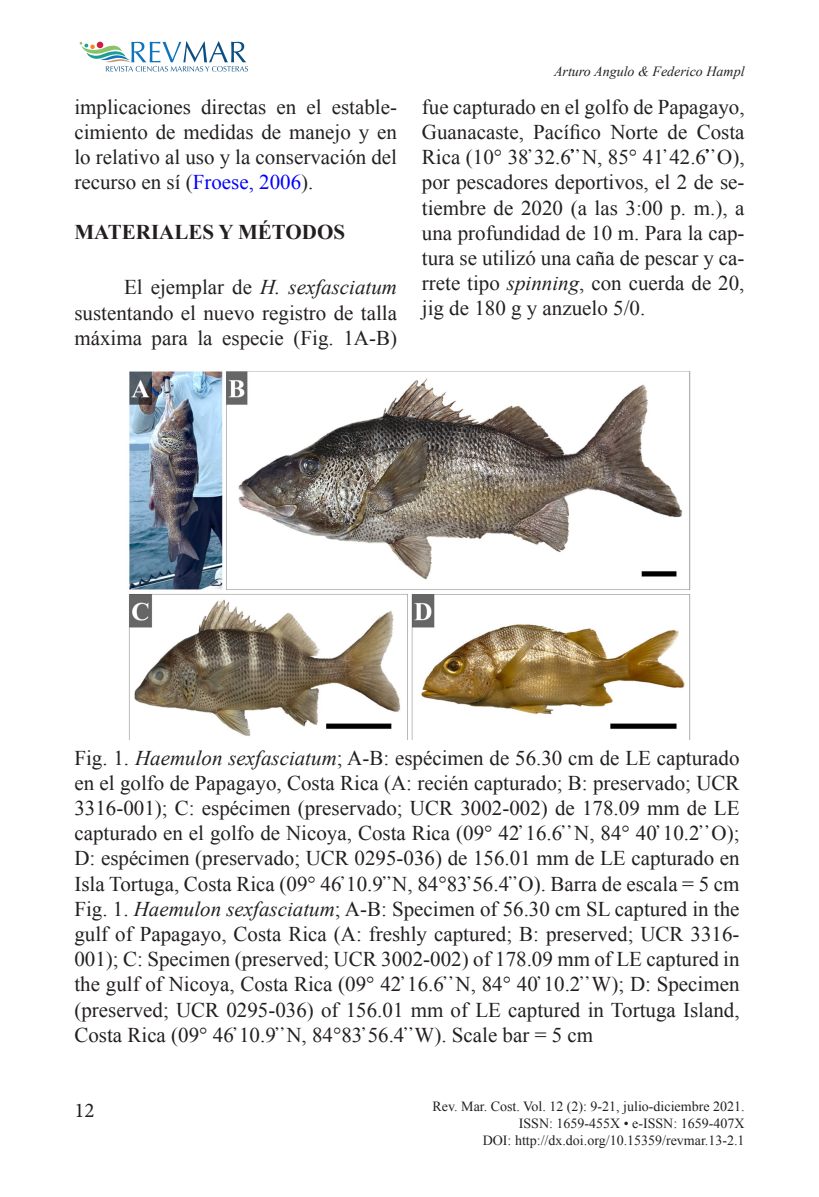
<style>
.page{position:relative;width:819px;height:1197px;background:#fff}
.page>*{position:absolute;margin:0;border:0;box-sizing:border-box;transform-origin:0 0}
.figura_titulo{font:21px/25.2px "Times New Roman";color:#231f20;text-align:justify}
.texto_general_espaci{font:21px/25.2px "Times New Roman";color:#231f20;text-align:justify}
.subtitulo_01{font:700 21px "Times New Roman";color:#231f20}
.t1{font:21px "Minion Pro";color:#231f20}
.t2{font:14px/16.8px "Times New Roman";color:#231f20;text-align:right}
.t3{font:italic 14px "Times New Roman";color:#231f20}
.s1{color:#00f}
.s2{font-style:italic}
</style>
<div class="page">
<svg style="left:80px;top:41px;width:168px;height:31px"></svg>
<img style="left:129px;top:371px;width:562px;height:368px">
<p class="texto_general_espaci" style="left:74px;top:94px;width:324px">implicaciones directas en el estable&shy;cimiento de medidas de manejo y en lo relativo al uso y la conservación del recurso en sí (<span class="s1">Froese, 2006</span>).</p>
<p class="subtitulo_01" style="left:74px;top:218px;width:272px">MATERIALES Y MÉTODOS</p>
<p class="texto_general_espaci" style="left:74px;top:274px;width:324px;text-indent:50px">El ejemplar de <span class="s2">H. sexfasciatum </span>sustentando el nuevo registro de talla máxima para la especie (Fig. 1A-B)</p>
<p class="t3" style="left:554px;top:62px;width:192px">Arturo Angulo &amp; Federico Hampl</p>
<p class="texto_general_espaci" style="left:422px;top:94px;width:324px">fue capturado en el golfo de Papagayo, Guanacaste, Pacífico Norte de Costa Rica (10° 38̕ 32.6̕ ̕ N, 85° 41̕ 42.6̕ ̕ O), por pescadores deportivos, el 2 de se&shy;tiembre de 2020 (a las 3:00 p. m.), a una profundidad de 10 m. Para la cap&shy;tura se utilizó una caña de pescar y ca&shy;rrete tipo <span class="s2">spinning</span>, con cuerda de 20, jig de 180 g y anzuelo 5/0.</p>
<p class="figura_titulo" style="left:74px;top:745px;width:667px">Fig. 1. <span class="s2">Haemulon sexfasciatum</span>; A-B: espécimen de 56.30 cm de LE capturado en el golfo de Papagayo, Costa Rica (A: recién capturado; B: preservado; UCR 3316-001); C: espécimen (preservado; UCR 3002-002) de 178.09 mm de LE capturado en el golfo de Nicoya, Costa Rica (09° 42̕ 16.6̕ ̕ N, 84° 40̕ 10.2̕ ̕ O); D: espécimen (preservado; UCR 0295-036) de 156.01 mm de LE capturado en Isla Tortuga, Costa Rica (09° 46̕ 10.9̕ ̕ N, 84°83̕ 56.4̕ ̕ O). Barra de escala = 5 cm</p>
<p class="figura_titulo" style="left:74px;top:896px;width:667px">Fig. 1. <span class="s2">Haemulon sexfasciatum</span>; A-B: Specimen of 56.30 cm SL captured in the gulf of Papagayo, Costa Rica (A: freshly captured; B: preserved; UCR 3316- 001); C: Specimen (preserved; UCR 3002-002) of 178.09 mm of LE captured in the gulf of Nicoya, Costa Rica (09° 42̕ 16.6̕ ̕ N, 84° 40̕ 10.2̕ ̕ W); D: Specimen (preserved; UCR 0295-036) of 156.01 mm of LE captured in Tortuga Island, Costa Rica (09° 46̕ 10.9̕ ̕ N, 84°83̕ 56.4̕ ̕ W). Scale bar = 5 cm</p>
<p class="t1" style="left:74px;top:1098px;width:22px">12</p>
<p class="t2" style="left:433px;top:1098px;width:314px">Rev. Mar. Cost. Vol. 12 (2): 9-21, julio-diciembre 2021.<br>ISSN: 1659-455X • e-ISSN: 1659-407X<br>DOI: http://dx.doi.org/10.15359/revmar.13-2.1</p>
</div>
